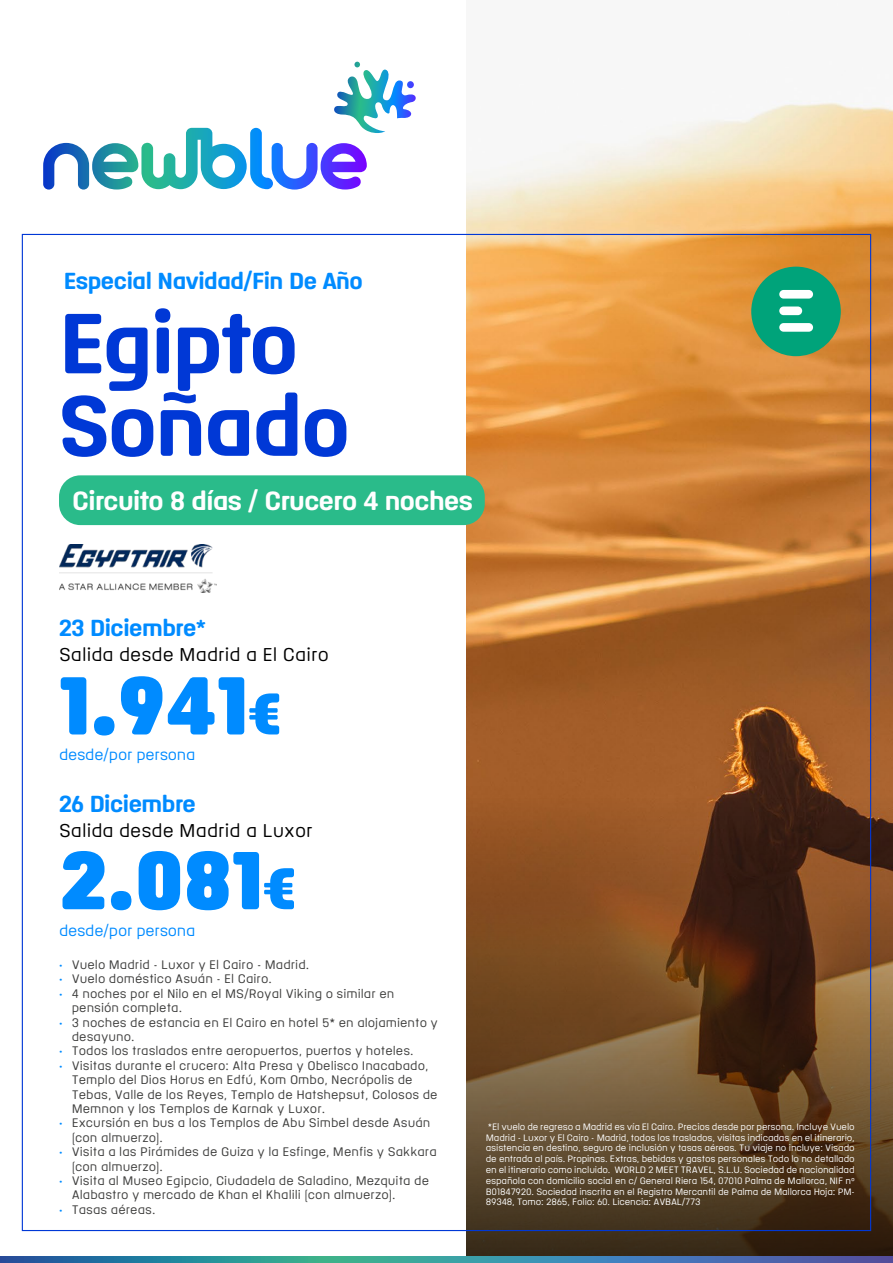
<style>
.page{position:relative;width:893px;height:1263px;background:#fff}
.page>*{position:absolute;margin:0;border:0;box-sizing:border-box;transform-origin:0 0}
.t1{font:82.5px/82.5px "Binario Soft";letter-spacing:-.02em;color:#0038d6}
.t2{font:700 79.5px/174.8px "Binario Soft";color:#008bff}
.t3{font:25.5px "Binario Soft";letter-spacing:-.02em;color:#fff}
.t4{font:22.5px "Binario Soft";letter-spacing:-.02em;color:#008bff}
.t5{font:300 18px "Binario Soft";color:#000}
.t6{font:300 15px "Binario Soft";letter-spacing:-.02em;color:#008bff}
.t7{font:300 12px/14.4px "Binario Soft";color:#3c3c3b}
.t8{font:300 9px/10.8px "Binario Soft";letter-spacing:-.02em;color:#fff;text-align:justify}
.s1{font-size:57px}
.s2{font-size:9px;color:#008cff}
</style>
<div class="page">
<img style="left:466px;top:101px;width:427px;height:608px">
<svg style="left:466px;top:709px;width:427px;height:547px;background:#6e4625"></svg>
<svg style="left:0;top:1256px;width:893px;height:7px;background:#3982a4"></svg>
<svg style="left:43px;top:62px;width:373px;height:128px"></svg>
<svg style="left:751px;top:267px;width:90px;height:89px;background:#349d69"></svg>
<div style="left:779px;top:290px;width:34px;height:9px;background:#fff;border-radius:4px"></div>
<div style="left:779px;top:306px;width:23px;height:9px;background:#fff;border-radius:4px"></div>
<div style="left:779px;top:323px;width:34px;height:9px;background:#fff;border-radius:4px"></div>
<div style="left:59px;top:475px;width:426px;height:50px;background:#2abb8a;border-radius:21px"></div>
<img style="left:59px;top:545px;width:157px;height:48px">
<h3 class="t4" style="left:64px;top:266px;width:301px">Especial Navidad/Fin De Año</h3>
<h1 class="t1" style="left:59px;top:303px;width:293px">Egipto<br>Soñado</h1>
<h3 class="t3" style="left:72px;top:484px;width:402px">Circuito 8 días / Crucero 4 noches</h3>
<h3 class="t4" style="left:59px;top:614px;width:149px">23 Diciembre*</h3>
<h3 class="t5" style="left:59px;top:643px;width:271px">Salida desde Madrid a El Cairo</h3>
<h2 class="t2" style="left:59px;top:618px;width:239px">1.941<span class="s1">€<br></span>2.081<span class="s1">€</span></h2>
<p class="t6" style="left:59px;top:745px;width:138px">desde/por persona</p>
<h3 class="t4" style="left:59px;top:789px;width:138px">26 Diciembre</h3>
<h3 class="t5" style="left:59px;top:819px;width:255px">Salida desde Madrid a Luxor</h3>
<p class="t6" style="left:59px;top:921px;width:138px">desde/por persona</p>
<p class="t7" style="left:59px;top:958px;width:252px"><span class="s2">•</span> Vuelo Madrid - Luxor y El Cairo - Madrid.</p>
<p class="t7" style="left:59px;top:972px;width:214px"><span class="s2">•</span> Vuelo doméstico Asuán - El Cairo.</p>
<p class="t7" style="left:72px;top:986px;width:324px;text-indent:-13px"><span class="s2">•</span> 4 noches por el Nilo en el MS/Royal Viking o similar en pensión completa.</p>
<p class="t7" style="left:72px;top:1015px;width:368px;text-indent:-13px"><span class="s2">•</span> 3 noches de estancia en El Cairo en hotel 5* en alojamiento y desayuno.</p>
<p class="t7" style="left:59px;top:1044px;width:356px"><span class="s2">•</span> Todos los traslados entre aeropuertos, puertos y hoteles.</p>
<p class="t7" style="left:72px;top:1058px;width:367px;text-indent:-13px"><span class="s2">•</span> Visitas durante el crucero: Alta Presa y Obelisco Inacabado, Templo del Dios Horus en Edfú, Kom Ombo, Necrópolis de Tebas, Valle de los Reyes, Templo de Hatshepsut, Colosos de Memnon y los Templos de Karnak y Luxor.</p>
<p class="t7" style="left:72px;top:1116px;width:360px;text-indent:-13px"><span class="s2">•</span> Excursión en bus a los Templos de Abu Simbel desde Asuán (con almuerzo).</p>
<p class="t7" style="left:72px;top:1145px;width:367px;text-indent:-13px"><span class="s2">•</span> Visita a las Pirámides de Guiza y la Esfinge, Menfis y Sakkara (con almuerzo).</p>
<p class="t7" style="left:72px;top:1174px;width:359px;text-indent:-13px"><span class="s2">•</span> Visita al Museo Egipcio, Ciudadela de Saladino, Mezquita de<br>Alabastro y mercado de Khan el Khalili (con almuerzo).</p>
<p class="t7" style="left:59px;top:1202px;width:98px"><span class="s2">•</span> Tasas aéreas.</p>
<p class="t8" style="left:486px;top:1121px;width:370px">*El vuelo de regreso a Madrid es vía El Cairo. Precios desde por persona. Incluye Vuelo Madrid - Luxor y El Cairo - Madrid, todos los traslados, visitas indicadas en el itinerario, asistencia en destino, seguro de inclusión y tasas aéreas. Tu viaje no incluye: Visado de entrada al país. Propinas. Extras, bebidas y gastos personales Todo lo no detallado en el itinerario como incluido. WORLD 2 MEET TRAVEL, S.L.U. Sociedad de nacionalidad española con domicilio social en c/ General Riera 154, 07010 Palma de Mallorca, NIF nº B01847920. Sociedad inscrita en el Registro Mercantil de Palma de Mallorca Hoja: PM-89348, Tomo: 2865, Folio: 60. Licencia: AVBAL/773</p>
</div>
